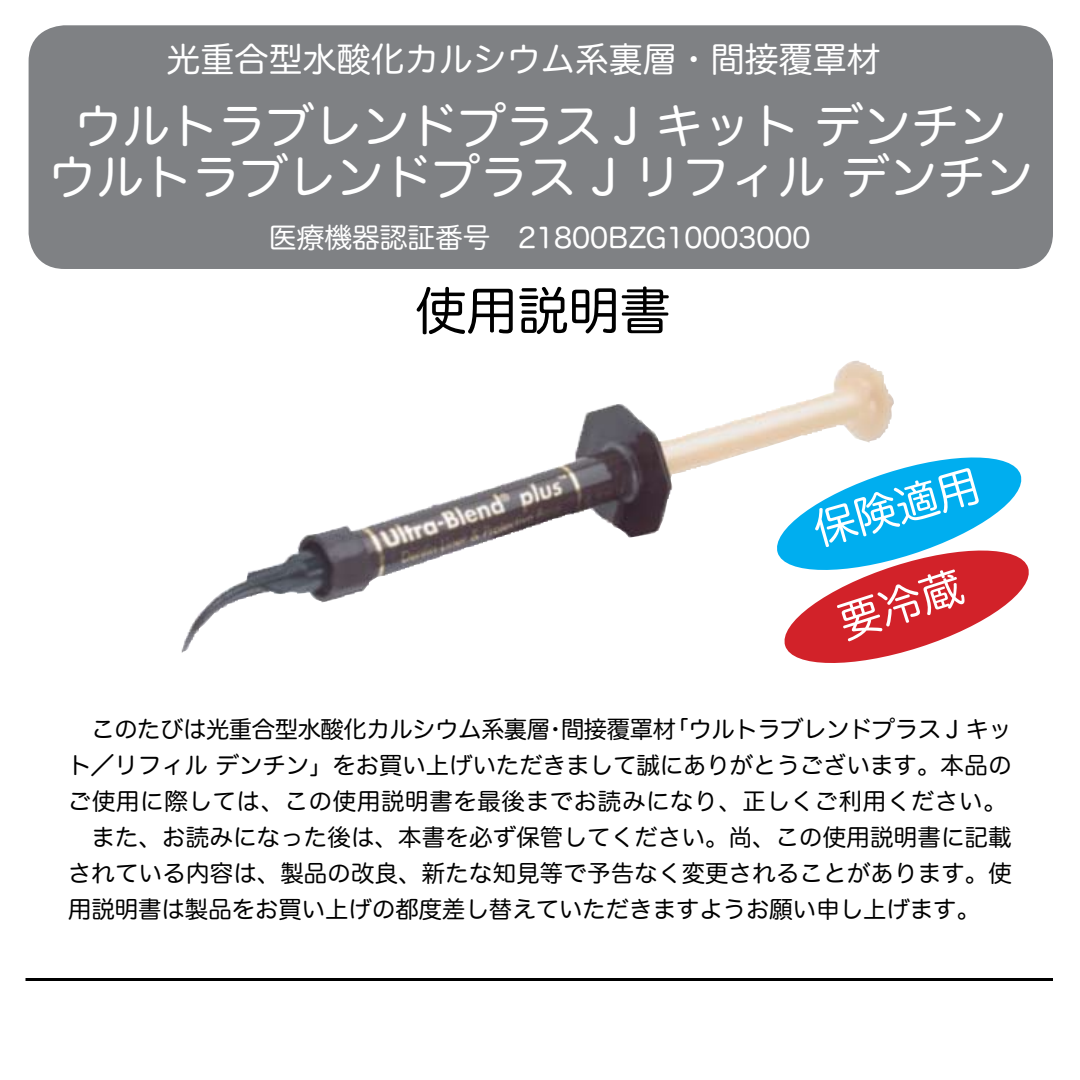
<style>
.page{position:relative;width:1080px;height:1080px;background:#fff}
.page>*{position:absolute;margin:0;border:0;box-sizing:border-box;transform-origin:0 0}
.t1{font:51px "Hira Maru Pro W4";color:#000}
.t2{font:48px/51px "Hira Maru Pro W4";color:#fff;text-align:center}
.t3{font:42.6px "Hira Maru Pro W4";color:#fff}
.t4{font:33.9px "Hira Maru Pro W4";color:#fff}
.t5{font:27.6px "Hira Maru Pro W4";color:#fff}
.t6{font:23.4px/36px "Hira Maru Pro W4";color:#000}
</style>
<div class="page">
<hr style="left:26px;top:978px;width:1027px;height:3px;background:#000">
<div style="left:29px;top:25px;width:1024px;height:244px;background:#7f8184;border-radius:36px"></div>
<img style="left:182px;top:372px;width:656px;height:281px">
<svg style="left:771px;top:452px;width:258px;height:211px"></svg>
<h3 class="t4" style="left:167px;top:30px;width:750px">光重合型水酸化カルシウム系裏層・間接覆罩材　</h3>
<h2 class="t2" style="left:48px;top:98px;width:987px">ウルトラブレンドプラス J キット デンチンウルトラブレンドプラス J リフィル デンチン</h2>
<p class="t5" style="left:269px;top:214px;width:543px">医療機器認証番号　21800BZG10003000</p>
<h1 class="t1" style="left:416px;top:267px;width:257px">使用説明書</h1>
<h3 class="t3" style="left:805px;top:495px;width:172px;rotate:-16deg">保険適用</h3>
<p class="t6" style="left:68px;top:709px;width:945px">　このたびは光重合型水酸化カルシウム系裏層・間接覆罩材「ウルトラブレンドプラス J キット／リフィル デンチン」をお買い上げいただきまして誠にありがとうございます。本品のご使用に際しては、この使用説明書を最後までお読みになり、正しくご利用ください。　また、お読みになった後は、本書を必ず保管してください。尚、この使用説明書に記載されている内容は、製品の改良、新たな知見等で予告なく変更されることがあります。使用説明書は製品をお買い上げの都度差し替えていただきますようお願い申し上げます。</p>
</div>
